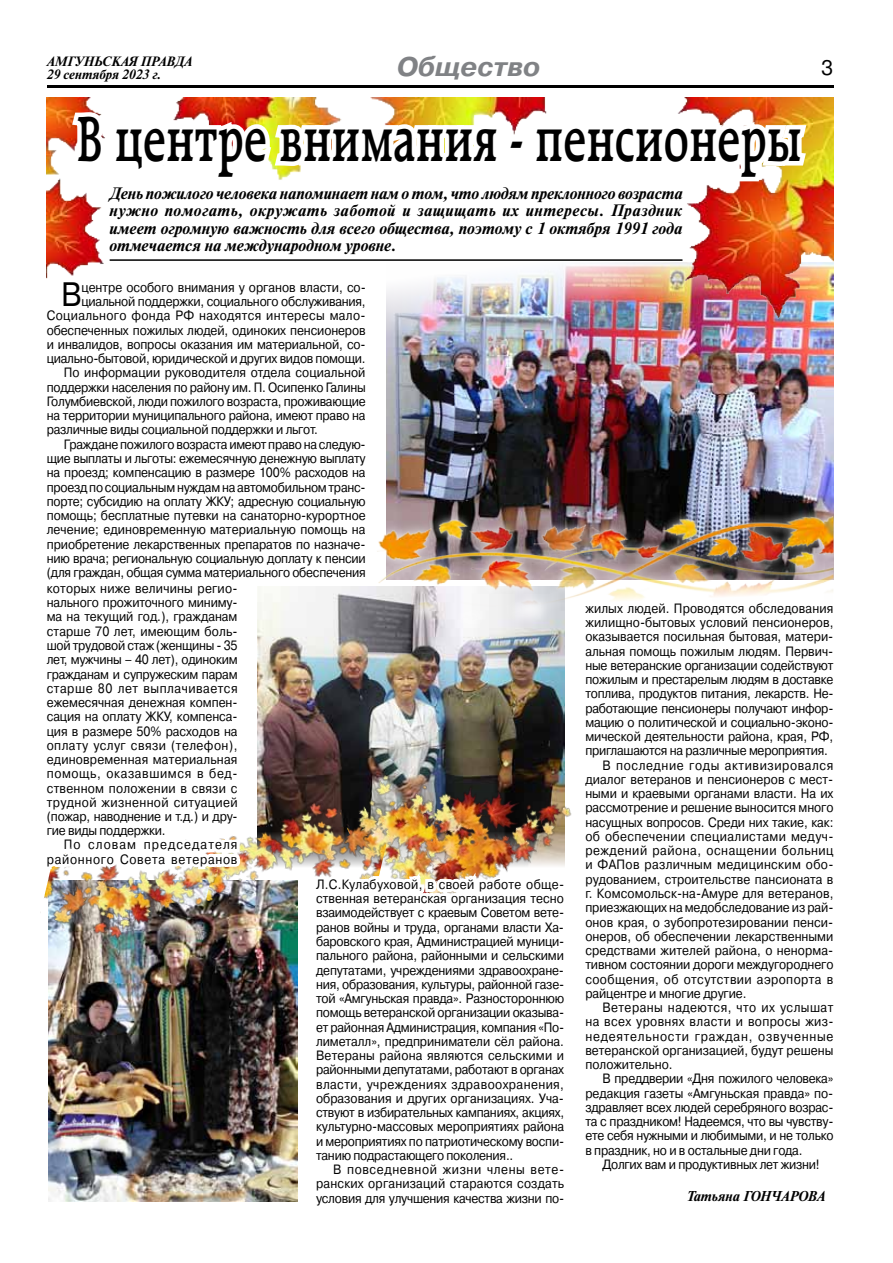
<style>
.page{position:relative;width:893px;height:1263px;background:#fff}
.page>*{position:absolute;margin:0;border:0;box-sizing:border-box;transform-origin:0 0}
.t1{font:69px "Raleigh Dm BT";color:#000;scale:.7 1}
.t2{font:33.9px "Pragmatica C";color:#000;scale:.9 1}
.t3{font:italic 700 27px "Pragmatica C";color:#808285}
.t4{font:21px "Pragmatica C";color:#000}
.t5{font:italic 700 16.5px/17.2px "Newton C";color:#000;text-align:justify}
.t6{font:italic 700 14.25px "Newton C";color:#000}
.t7{font:13.5px/14.2px "Pragmatica C";letter-spacing:-.01em;color:#000;text-align:justify;scale:.9 1}
.t8{font:13.5px "Pragmatica C";letter-spacing:.03em;color:#000;scale:.9 1}
.t9{font:13.5px "Pragmatica C";letter-spacing:.01em;color:#000;scale:.9 1}
.t10{font:13.5px "Pragmatica C";letter-spacing:.035em;color:#000;scale:.9 1}
.t11{font:13.5px/14.2px "Pragmatica C";letter-spacing:.055em;color:#000;text-align:right;scale:.9 1}
.t12{font:13.5px "Pragmatica C";letter-spacing:.025em;color:#000;scale:.9 1}
.t13{font:italic 700 13.5px/13.5px "Newton C";color:#000}
.t14{font:13.5px "Pragmatica C";letter-spacing:.06em;color:#000;scale:.9 1}
.t15{font:13.5px "Pragmatica C";letter-spacing:.04em;color:#000;scale:.9 1}
.t16{font:13.5px "Pragmatica C";letter-spacing:.05em;color:#000;scale:.9 1}
</style>
<div class="page">
<hr style="left:47px;top:85px;width:786px;height:2px;background:#000">
<img style="left:257px;top:587px;width:307px;height:193px">
<img style="left:48px;top:937px;width:250px;height:264px">
<img style="left:333px;top:710px;width:239px;height:150px">
<img style="left:225px;top:780px;width:168px;height:157px">
<img style="left:40px;top:879px;width:185px;height:80px">
<img style="left:387px;top:320px;width:446px;height:187px">
<div style="left:370px;top:507px;width:473px;height:123px;background:#fff;opacity:.75"></div>
<img style="left:376px;top:514px;width:457px;height:108px">
<img style="left:309px;top:860px;width:256px;height:60px">
<img style="left:47px;top:97px;width:786px;height:223px">
<svg style="left:66px;top:87px;width:746px;height:99px"></svg>
<hr style="left:110px;top:259px;width:572px;height:2px;background:#000">
<svg style="left:48px;top:811px;width:195px;height:68px"></svg>
<p class="t13" style="left:47px;top:55px;width:147px">АМГУНЬСКАЯ ПРАВДА<br>29 сентября 2023 г.</p>
<h3 class="t3" style="left:397px;top:52px;width:145px">Общество</h3>
<h1 class="t1" style="left:77px;top:96px;width:1038px">В центре внимания - пенсионеры</h1>
<p class="t5" style="left:110px;top:185px;width:575px">День пожилого человека напоминает нам о том, что людям преклонного возраста нужно помогать, окружать заботой и защищать их интересы. Праздник имеет огромную важность для всего общества, поэтому с 1 октября 1991 года отмечается на международном уровне.</p>
<h2 class="t2" style="left:61px;top:276px;width:25px">В</h2>
<p class="t7" style="left:82px;top:280px;width:317px">центре особого внимания у органов власти, со-</p>
<p class="t7" style="left:82px;top:294px;width:317px">циальной поддержки, социального обслуживания,</p>
<p class="t12" style="left:47px;top:308px;width:356px">Социального фонда РФ находятся интересы мало-</p>
<p class="t7" style="left:47px;top:323px;width:356px">обеспеченных пожилых людей, одиноких пенсионеров</p>
<p class="t7" style="left:47px;top:337px;width:356px">и инвалидов, вопросы оказания им материальной, со-</p>
<p class="t7" style="left:47px;top:351px;width:356px">циально-бытовой, юридической и других видов помощи.</p>
<p class="t7" style="left:64px;top:366px;width:337px">По информации руководителя отдела социальной</p>
<p class="t7" style="left:47px;top:380px;width:356px">поддержки населения по району им. П. Осипенко Галины</p>
<p class="t7" style="left:47px;top:394px;width:356px">Голумбиевской, люди пожилого возраста, проживающие</p>
<p class="t7" style="left:47px;top:408px;width:356px">на территории муниципального района, имеют право на</p>
<p class="t7" style="left:47px;top:423px;width:303px">различные виды социальной поддержки и льгот.</p>
<p class="t7" style="left:64px;top:437px;width:337px">Граждане пожилого возраста имеют право на следую-</p>
<p class="t7" style="left:47px;top:451px;width:356px">щие выплаты и льготы: ежемесячную денежную выплату</p>
<p class="t7" style="left:47px;top:465px;width:356px">на проезд; компенсацию в размере 100% расходов на</p>
<p class="t7" style="left:47px;top:480px;width:356px">проезд по социальным нуждам на автомобильном транс-</p>
<p class="t7" style="left:47px;top:494px;width:356px">порте; субсидию на оплату ЖКУ; адресную социальную</p>
<p class="t7" style="left:47px;top:508px;width:356px">помощь; бесплатные путевки на санаторно-курортное</p>
<p class="t7" style="left:47px;top:523px;width:356px">лечение; единовременную материальную помощь на</p>
<p class="t7" style="left:47px;top:537px;width:356px">приобретение лекарственных препаратов по назначе-</p>
<p class="t7" style="left:47px;top:551px;width:356px">нию врача; региональную социальную доплату к пенсии</p>
<p class="t7" style="left:47px;top:565px;width:356px">(для граждан, общая сумма материального обеспечения</p>
<h3 class="t4" style="left:821px;top:56px;width:14px">3</h3>
<p class="t7" style="left:47px;top:581px;width:214px">которых ниже величины регио&shy;нального прожиточного миниму&shy;ма на текущий год.), гражданам старше 70 лет, имеющим боль&shy;шой трудовой стаж (женщины - 35 лет, мужчины – 40 лет), одиноким гражданам и супружеским парам старше 80 лет выплачивается ежемесячная денежная компен&shy;сация на оплату ЖКУ, компенса&shy;ция в размере 50% расходов на оплату услуг связи (телефон), единовременная материальная помощь, оказавшимся в бед&shy;ственном положении в связи с трудной жизненной ситуацией (пожар, наводнение и т.д.) и дру&shy;гие виды поддержки.</p>
<p class="t11" style="left:47px;top:838px;width:213px">По словам председателя районного Совета ветеранов</p>
<p class="t7" style="left:316px;top:877px;width:277px">Л.С.Кулабуховой, в своей работе обще&shy;ственная ветеранская организация тесно взаимодействует с краевым Советом вете&shy;ранов войны и труда, органами власти Ха&shy;баровского края, Администрацией муници&shy;пального района, районными и сельскими депутатами, учреждениями здравоохране&shy;ния, образования, культуры, районной газе&shy;той «Амгуньская правда». Разностороннюю помощь ветеранской организации оказыва&shy;ет районная Администрация, компания «По&shy;лиметалл», предприниматели сёл района.<br>Ветераны района являются сельскими и районными депутатами, работают в органах власти, учреждениях здравоохранения, образования и других организациях. Уча&shy;ствуют в избирательных кампаниях, акциях, культурно-массовых мероприятиях района и мероприятиях по патриотическому воспи&shy;танию подрастающего поколения..</p>
<p class="t7" style="left:316px;top:1162px;width:277px;text-indent:17px">В повседневной жизни члены вете&shy;ранских организаций стараются создать условия для улучшения качества жизни по-</p>
<p class="t9" style="left:585px;top:601px;width:277px">жилых людей. Проводятся обследования</p>
<p class="t7" style="left:585px;top:615px;width:277px">жилищно-бытовых условий пенсионеров,</p>
<p class="t7" style="left:585px;top:630px;width:277px">оказывается посильная бытовая, матери-</p>
<p class="t7" style="left:585px;top:644px;width:277px">альная помощь пожилым людям. Первич-</p>
<p class="t7" style="left:585px;top:658px;width:277px">ные ветеранские организации содействуют</p>
<p class="t7" style="left:585px;top:672px;width:277px">пожилым и престарелым людям в доставке</p>
<p class="t7" style="left:585px;top:687px;width:277px">топлива, продуктов питания, лекарств. Не-</p>
<p class="t7" style="left:585px;top:701px;width:277px">работающие пенсионеры получают инфор-</p>
<p class="t7" style="left:585px;top:715px;width:277px">мацию о политической и социально-эконо-</p>
<p class="t7" style="left:585px;top:729px;width:277px">мической деятельности района, края, РФ,</p>
<p class="t7" style="left:585px;top:744px;width:271px">приглашаются на различные мероприятия.</p>
<p class="t16" style="left:602px;top:757px;width:258px">В последние годы активизировался</p>
<p class="t7" style="left:585px;top:772px;width:277px">диалог ветеранов и пенсионеров с мест-</p>
<p class="t7" style="left:585px;top:786px;width:277px">ными и краевыми органами власти. На их</p>
<p class="t7" style="left:585px;top:801px;width:277px">рассмотрение и решение выносится много</p>
<p class="t7" style="left:585px;top:815px;width:277px">насущных вопросов. Среди них такие, как:</p>
<p class="t8" style="left:585px;top:829px;width:277px">об обеспечении специалистами медуч-</p>
<p class="t15" style="left:585px;top:843px;width:277px">реждений района, оснащении больниц</p>
<p class="t8" style="left:585px;top:857px;width:277px">и ФАПов различным медицинским обо-</p>
<p class="t7" style="left:585px;top:872px;width:277px">рудованием, строительстве пансионата в</p>
<p class="t9" style="left:585px;top:886px;width:277px">г. Комсомольск-на-Амуре для ветеранов,</p>
<p class="t7" style="left:585px;top:900px;width:277px">приезжающих на медобследование из рай-</p>
<p class="t7" style="left:585px;top:915px;width:277px">онов края, о зубопротезировании пенси-</p>
<p class="t7" style="left:585px;top:929px;width:277px">онеров, об обеспечении лекарственными</p>
<p class="t7" style="left:585px;top:943px;width:277px">средствами жителей района, о ненорма-</p>
<p class="t7" style="left:585px;top:957px;width:277px">тивном состоянии дороги междугороднего</p>
<p class="t10" style="left:585px;top:971px;width:277px">сообщения, об отсутствии аэропорта в</p>
<p class="t7" style="left:585px;top:986px;width:180px">райцентре и многие другие.</p>
<p class="t10" style="left:602px;top:1000px;width:258px">Ветераны надеются, что их услышат</p>
<p class="t8" style="left:585px;top:1014px;width:277px">на всех уровнях власти и вопросы жиз-</p>
<p class="t14" style="left:585px;top:1028px;width:277px">недеятельности граждан, озвученные</p>
<p class="t7" style="left:585px;top:1043px;width:277px">ветеранской организацией, будут решены</p>
<p class="t7" style="left:585px;top:1057px;width:98px">положительно.</p>
<p class="t7" style="left:602px;top:1072px;width:258px">В преддверии «Дня пожилого человека»</p>
<p class="t7" style="left:585px;top:1086px;width:277px">редакция газеты «Амгуньская правда» по-</p>
<p class="t7" style="left:585px;top:1100px;width:277px">здравляет всех людей серебряного возрас-</p>
<p class="t7" style="left:585px;top:1114px;width:277px">та с праздником! Надеемся, что вы чувству-</p>
<p class="t7" style="left:585px;top:1129px;width:277px">ете себя нужными и любимыми, и не только</p>
<p class="t7" style="left:585px;top:1143px;width:243px">в праздник, но и в остальные дни года.</p>
<p class="t7" style="left:602px;top:1157px;width:243px">Долгих вам и продуктивных лет жизни!</p>
<p class="t6" style="left:687px;top:1188px;width:140px">Татьяна ГОНЧАРОВА</p>
</div>
